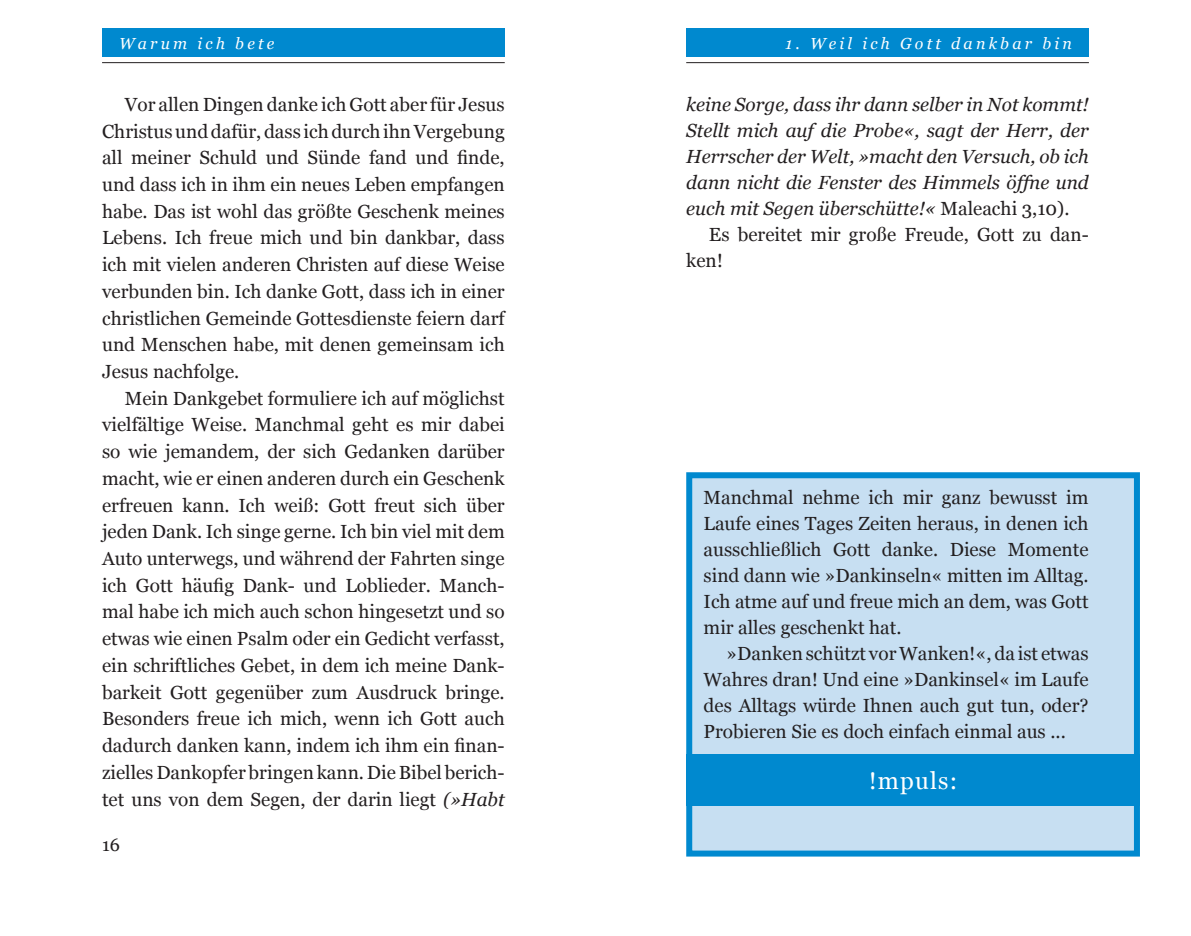
<style>
.page{position:relative;width:1191px;height:936px;background:#fff}
.page>*{position:absolute;margin:0;border:0;box-sizing:border-box;transform-origin:0 0}
.t1{font:24px "Georgia";letter-spacing:.05em;color:#fff}
.t2{font:19px/26.8px "Georgia";color:#231f20;text-align:justify}
.t3{font:italic 19px/26px "Georgia";color:#231f20;text-align:justify}
.t4{font:18px "Georgia";color:#231f20}
.t5{font:italic 16px "Georgia";letter-spacing:.2em;color:#fff}
.s1{font-style:italic}
.s2{font-style:normal}
</style>
<div class="page">
<hr style="left:102px;top:62px;width:403px;height:1px;background:#231f20">
<div style="left:102px;top:28px;width:403px;height:29px;background:#0089cf"></div>
<hr style="left:686px;top:62px;width:403px;height:1px;background:#231f20">
<div style="left:686px;top:28px;width:403px;height:29px;background:#0089cf"></div>
<div style="left:689px;top:475px;width:448px;height:378px;background:#c7dff2"></div>
<div style="left:686px;top:472px;width:454px;height:384px;border:6px solid #0089cf"></div>
<div style="left:686px;top:754px;width:454px;height:51px;background:#0089cf"></div>
<p class="t5" style="left:119px;top:34px;width:157px">Warum ich bete</p>
<p class="t5" style="left:785px;top:34px;width:288px">1. Weil ich Gott dankbar bin</p>
<p class="t2" style="left:102px;top:91px;width:404px;text-indent:23px">Vor allen Dingen danke ich Gott aber für Jesus Christus und dafür, dass ich durch ihn Vergebung all meiner Schuld und Sünde fand und finde, und dass ich in ihm ein neues Leben empfangen habe. Das ist wohl das größte Geschenk meines Lebens. Ich freue mich und bin dankbar, dass ich mit vielen anderen Christen auf diese Weise verbunden bin. Ich danke Gott, dass ich in einer christlichen Gemeinde Gottesdienste feiern darf und Menschen habe, mit denen gemeinsam ich Jesus nachfolge.</p>
<p class="t2" style="left:102px;top:384px;width:404px;text-indent:23px">Mein Dankgebet formuliere ich auf möglichst vielfältige Weise. Manchmal geht es mir dabei so wie jemandem, der sich Gedanken darüber macht, wie er einen anderen durch ein Geschenk erfreuen kann. Ich weiß: Gott freut sich über jeden Dank. Ich singe gerne. Ich bin viel mit dem Auto unterwegs, und während der Fahrten singe ich Gott häufig Dank- und Loblieder. Manch&shy;mal habe ich mich auch schon hingesetzt und so etwas wie einen Psalm oder ein Gedicht verfasst, ein schriftliches Gebet, in dem ich meine Dank&shy;barkeit Gott gegenüber zum Ausdruck bringe.<br>Besonders freue ich mich, wenn ich Gott auch dadurch danken kann, indem ich ihm ein finan&shy;zielles Dankopfer bringen kann. Die Bibel berich&shy;tet uns von dem Segen, der darin liegt <span class="s1">(»Habt</span></p>
<p class="t4" style="left:102px;top:834px;width:19px">16</p>
<p class="t3" style="left:686px;top:91px;width:404px">keine Sorge, dass ihr dann selber in Not kommt!<br>Stellt mich auf die Probe«, sagt der Herr, der Herrscher der Welt, »macht den Versuch, ob ich dann nicht die Fenster des Himmels öffne und euch mit Segen überschütte!« <span class="s2">Maleachi 3,10).</span></p>
<p class="t2" style="left:686px;top:221px;width:404px;line-height:26px;text-indent:23px">Es bereitet mir große Freude, Gott zu dan&shy;ken!</p>
<p class="t2" style="left:703px;top:484px;width:386px;line-height:26px">Manchmal nehme ich mir ganz bewusst im Laufe eines Tages Zeiten heraus, in denen ich ausschließlich Gott danke. Diese Momente sind dann wie »Dankinseln« mitten im Alltag.<br>Ich atme auf und freue mich an dem, was Gott mir alles geschenkt hat.</p>
<p class="t2" style="left:703px;top:640px;width:386px;line-height:26px;text-indent:23px">»Danken schützt vor Wanken!«, da ist etwas Wahres dran! Und eine »Dankinsel« im Laufe des Alltags würde Ihnen auch gut tun, oder?<br>Probieren Sie es doch einfach einmal aus ...</p>
<p class="t1" style="left:868px;top:767px;width:90px">!mpuls:</p>
</div>
